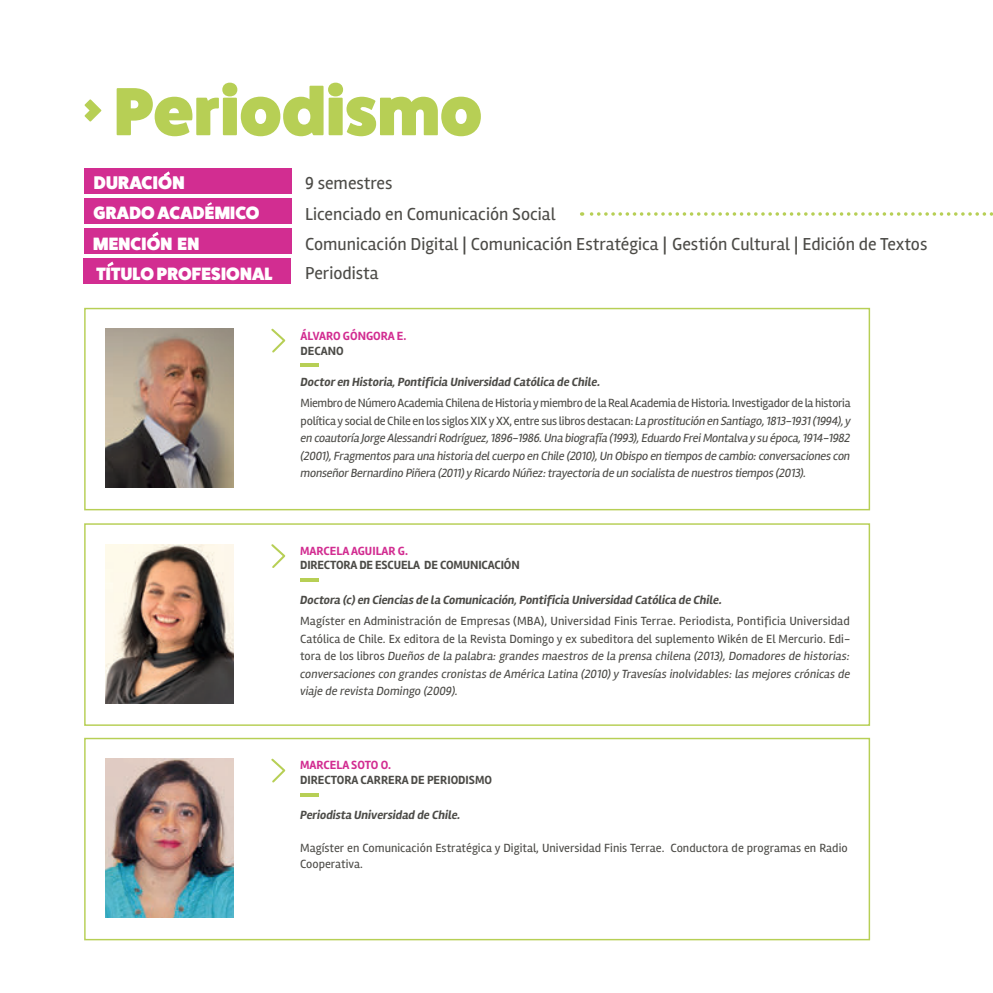
<style>
.page{position:relative;width:993px;height:993px;background:#fff}
.page>*{position:absolute;margin:0;border:0;box-sizing:border-box;transform-origin:0 0}
.t1{font:68.25px "Fat Frank Free";color:#b7cf55}
.t2{font:18.38px "Fat Frank Free";letter-spacing:.01em;color:#fff}
.t3{font:17.85px/30.6px "Rambla";color:#4c4b47}
.t4{font:17.85px/31.2px "Fat Frank Free";letter-spacing:.01em;color:#fff}
.t5{font:italic 12.25px/17.5px "Rambla";letter-spacing:-.02em;color:#4c4b47;text-align:justify}
.t6{font:italic 700 12.25px "Rambla";color:#4c4b47}
.t7{font:12.25px/15.8px "Rambla";color:#4c4b47}
.t8{font:700 12.25px "Rambla";letter-spacing:-.01em;color:#4c4b47}
.t9{font:700 12.25px "Rambla";color:#d22d91}
.s1{font-family:"Gill Sans";font-weight:600}
.s2{font-style:normal}
</style>
<div class="page">
<div style="left:84px;top:169px;width:207px;height:25px;background:#d22d91"></div>
<div style="left:84px;top:199px;width:207px;height:25px;background:#d22d91"></div>
<div style="left:84px;top:229px;width:207px;height:25px;background:#d22d91"></div>
<div style="left:84px;top:258px;width:207px;height:25px;background:#d22d91"></div>
<svg style="left:581px;top:212px;width:412px;height:4px"></svg>
<svg style="left:207px;top:202px;width:5px;height:4px"></svg>
<svg style="left:84px;top:99px;width:17px;height:23px"></svg>
<svg style="left:164px;top:171px;width:6px;height:6px"></svg>
<svg style="left:152px;top:232px;width:6px;height:5px"></svg>
<svg style="left:107px;top:261px;width:7px;height:6px"></svg>
<div style="left:84px;top:308px;width:785px;height:202px;border:1px solid #b7cf55"></div>
<div style="left:84px;top:523px;width:785px;height:202px;border:1px solid #b7cf55"></div>
<div style="left:84px;top:737px;width:785px;height:203px;border:1px solid #b7cf55"></div>
<img style="left:105px;top:328px;width:128px;height:159px">
<img style="left:105px;top:544px;width:128px;height:158px">
<img style="left:105px;top:758px;width:128px;height:159px">
<hr style="left:300px;top:363px;width:19px;height:3px;background:#b7cf55">
<hr style="left:300px;top:578px;width:19px;height:3px;background:#b7cf55">
<svg style="left:300px;top:793px;width:19px;height:3px"></svg>
<svg style="left:271px;top:328px;width:15px;height:25px"></svg>
<svg style="left:271px;top:544px;width:15px;height:24px"></svg>
<svg style="left:271px;top:758px;width:15px;height:25px"></svg>
<h1 class="t1" style="left:114px;top:83px;width:369px">Periodismo</h1>
<h2 class="t2" style="left:94px;top:175px;width:92px">DURACION</h2>
<h3 class="t3" style="left:305px;top:167px;width:623px">9 semestres<br>Licenciado en Comunicación Social<br>Comunicación Digital <span class="s1">|</span> Comunicación Estratégica <span class="s1">|</span> Gestión Cultural <span class="s1">|</span> Edición de Textos</h3>
<h3 class="t4" style="left:93px;top:198px;width:168px">GRADO ACADEMICO<br>MENCION EN</h3>
<h3 class="t4" style="left:96px;top:259px;width:178px">TITULO PROFESIONAL</h3>
<h3 class="t3" style="left:305px;top:258px;width:75px">Periodista</h3>
<p class="t9" style="left:300px;top:328px;width:107px">ÁLVARO GÓNGORA E.</p>
<p class="t8" style="left:300px;top:343px;width:45px">DECANO</p>
<p class="t6" style="left:300px;top:375px;width:301px">Doctor en Historia, Pontificia Universidad Católica de Chile.</p>
<p class="t5" style="left:300px;top:394px;width:551px"><span class="s2">Miembro de Número Academia Chilena de Historia y miembro de la Real Academia de Historia. Investigador de la historia política y social de Chile en los siglos XIX y XX, entre sus libros destacan:</span> La prostitución en Santiago, 1813-1931 (1994), y en coautoría Jorge Alessandri Rodríguez, 1896-1986. Una biografía (1993), Eduardo Frei Montalva y su época, 1914-1982 (2001), Fragmentos para una historia del cuerpo en Chile (2010), Un Obispo en tiempos de cambio: conversaciones con monseñor Bernardino Piñera (2011) y Ricardo Núñez: trayectoria de un socialista de nuestros tiempos (2013).</p>
<p class="t9" style="left:300px;top:543px;width:109px">MARCELA AGUILAR G.</p>
<p class="t8" style="left:300px;top:557px;width:221px">DIRECTORA DE ESCUELA DE COMUNICACIÓN</p>
<p class="t6" style="left:300px;top:592px;width:423px">Doctora (c) en Ciencias de la Comunicación, Pontificia Universidad Católica de Chile.</p>
<p class="t5" style="left:300px;top:612px;width:551px"><span class="s2">Magíster en Administración de Empresas (MBA), Universidad Finis Terrae. Periodista, Pontificia Universidad Católica de Chile. Ex editora de la Revista Domingo y ex subeditora del suplemento Wikén de El Mercurio. Edi&shy;tora de los libros</span> Dueños de la palabra: grandes maestros de la prensa chilena (2013), Domadores de historias: conversaciones con grandes cronistas de América Latina (2010) y Travesías inolvidables: las mejores crónicas de viaje de revista Domingo (2009).</p>
<p class="t9" style="left:300px;top:757px;width:92px">MARCELA SOTO O.</p>
<p class="t8" style="left:300px;top:772px;width:193px">DIRECTORA CARRERA DE PERIODISMO</p>
<p class="t6" style="left:300px;top:807px;width:162px">Periodista Universidad de Chile.</p>
<p class="t7" style="left:300px;top:839px;width:549px">Magíster en Comunicación Estratégica y Digital, Universidad Finis Terrae. Conductora de programas en Radio<br>Cooperativa.</p>
</div>
